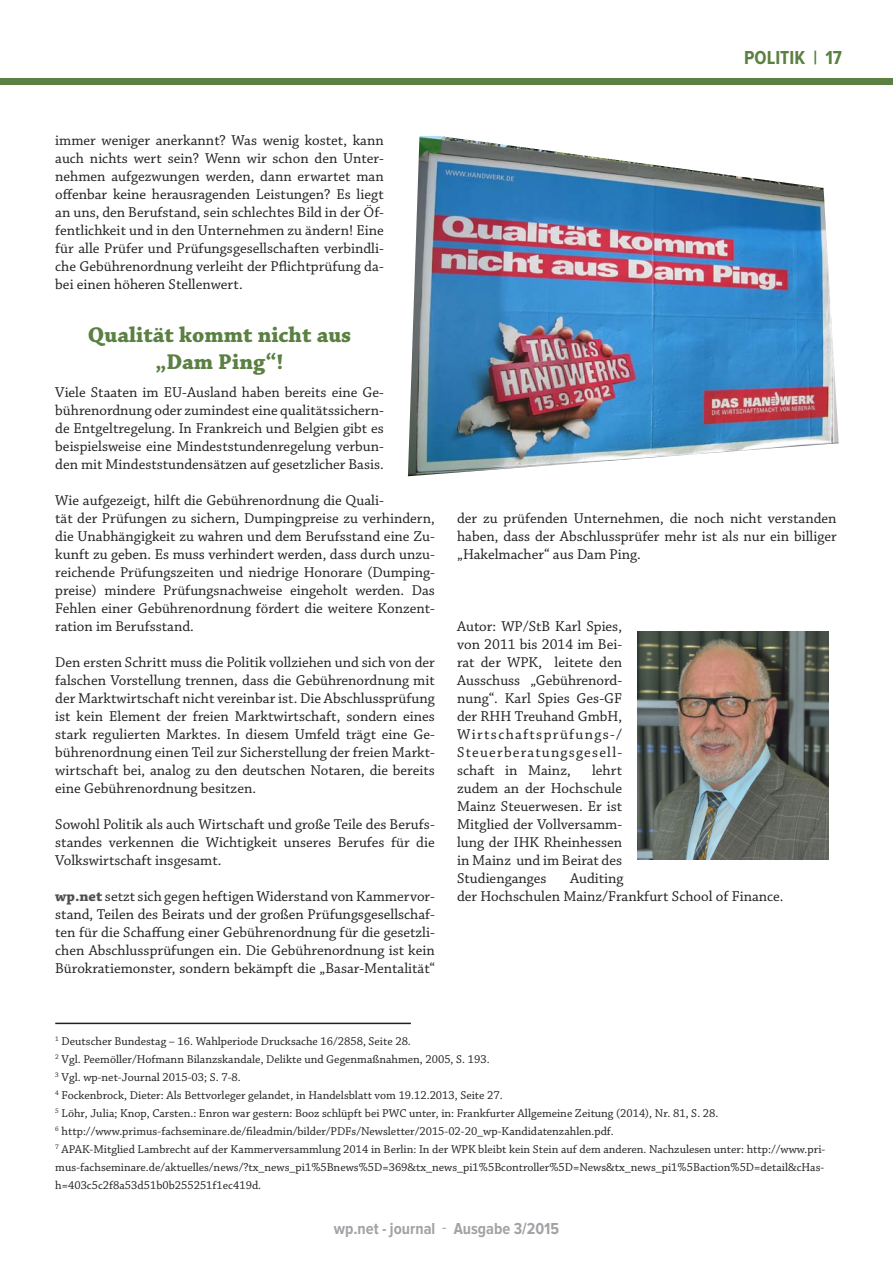
<style>
.page{position:relative;width:893px;height:1263px;background:#fff}
.page>*{position:absolute;margin:0;border:0;box-sizing:border-box;transform-origin:0 0}
.Headline_Ebene_3{font:700 22.5px/27px "Chaparral Pro";color:#5a8042;text-align:center}
.t1{font:700 19.5px "Proxima Nova Cond";color:#5a8042}
.t2{font:700 16.5px "Proxima Nova Cond";color:#a1a3a6}
.Fließtext{font:15px/18px "Chaparral Pro";color:#231f20;text-align:justify}
.Fließtext-2{font:12px/18px "Chaparral Pro";color:#231f20}
.s1{font-weight:700;color:#505052}
.s2{font-weight:400}
</style>
<div class="page">
<img style="left:408px;top:136px;width:431px;height:340px">
<img style="left:637px;top:631px;width:192px;height:228px">
<hr style="left:55px;top:1023px;width:356px;height:1px;background:#231f20">
<div style="left:0;top:79px;width:893px;height:6px;background:#5a8042"></div>
<h2 class="t1" style="left:744px;top:47px;width:99px">POLITIK | 17</h2>
<p class="Fließtext" style="left:55px;top:132px;width:330px">immer weniger anerkannt? Was wenig kostet, kann auch nichts wert sein? Wenn wir schon den Unter&shy;nehmen aufgezwungen werden, dann erwartet man offenbar keine herausragenden Leistungen? Es liegt an uns, den Berufstand, sein schlechtes Bild in der Öf&shy;fentlichkeit und in den Unternehmen zu ändern! Eine für alle Prüfer und Prüfungsgesellschaften verbindli&shy;che Gebührenordnung verleiht der Pflichtprüfung da&shy;bei einen höheren Stellenwert.</p>
<p class="Headline_Ebene_3" style="left:88px;top:323px;width:265px">Qualität kommt nicht aus „Dam Ping“!</p>
<p class="Fließtext" style="left:55px;top:384px;width:330px">Viele Staaten im EU-Ausland haben bereits eine Ge&shy;bührenordnung oder zumindest eine qualitätssichern&shy;de Entgeltregelung. In Frankreich und Belgien gibt es beispielsweise eine Mindeststundenregelung verbun&shy;den mit Mindeststundensätzen auf gesetzlicher Basis.</p>
<p class="Fließtext" style="left:55px;top:492px;width:381px;text-align:left">Wie aufgezeigt, hilft die Gebührenordnung die Quali-<br>tät der Prüfungen zu sichern, Dumpingpreise zu verhindern, die Unabhängigkeit zu wahren und dem Berufsstand eine Zu&shy;kunft zu geben. Es muss verhindert werden, dass durch unzu&shy;reichende Prüfungszeiten und niedrige Honorare (Dumping&shy;preise) mindere Prüfungsnachweise eingeholt werden. Das Fehlen einer Gebührenordnung fördert die weitere Konzent&shy;ration im Berufsstand.</p>
<p class="Fließtext" style="left:55px;top:654px;width:381px">Den ersten Schritt muss die Politik vollziehen und sich von der falschen Vorstellung trennen, dass die Gebührenordnung mit der Marktwirtschaft nicht vereinbar ist. Die Abschlussprüfung ist kein Element der freien Marktwirtschaft, sondern eines stark regulierten Marktes. In diesem Umfeld trägt eine Ge&shy;bührenordnung einen Teil zur Sicherstellung der freien Markt&shy;wirtschaft bei, analog zu den deutschen Notaren, die bereits eine Gebührenordnung besitzen.</p>
<p class="Fließtext" style="left:55px;top:816px;width:381px">Sowohl Politik als auch Wirtschaft und große Teile des Berufs&shy;standes verkennen die Wichtigkeit unseres Berufes für die Volkswirtschaft insgesamt.</p>
<p class="Fließtext" style="left:55px;top:888px;width:381px"><span class="s1">wp.net</span> setzt sich gegen heftigen Widerstand von Kammervor&shy;stand, Teilen des Beirats und der großen Prüfungsgesellschaf&shy;ten für die Schaffung einer Gebührenordnung für die gesetzli&shy;chen Abschlussprüfungen ein. Die Gebührenordnung ist kein Bürokratiemonster, sondern bekämpft die „Basar-Mentalität“</p>
<p class="Fließtext" style="left:457px;top:510px;width:381px">der zu prüfenden Unternehmen, die noch nicht verstanden haben, dass der Abschlussprüfer mehr ist als nur ein billiger „Hakelmacher“ aus Dam Ping.</p>
<p class="Fließtext" style="left:457px;top:618px;width:167px">Autor: WP/StB Karl Spies, von 2011 bis 2014 im Bei&shy;rat der WPK, leitete den Ausschuss „Gebührenord&shy;nung“. Karl Spies Ges-GF der RHH Treuhand GmbH, Wirtschaftsprüfungs-/ Steuerberatungsgesell&shy;schaft in Mainz,</p>
<p class="Fließtext" style="left:457px;top:762px;width:167px;text-indent:135px">lehrt zudem an der Hochschule Mainz Steuerwesen. Er ist Mitglied der Vollversamm&shy;lung der IHK Rheinhessen in Mainz und im Beirat des Studienganges</p>
<p class="Fließtext" style="left:457px;top:870px;width:328px;text-indent:113px">Auditing<br>der Hochschulen Mainz/Frankfurt School of Finance.</p>
<p class="Fließtext-2" style="left:55px;top:1033px;width:771px"><sup>1</sup> Deutscher Bundestag – 16. Wahlperiode Drucksache 16/2858, Seite 28.<br><sup>2</sup> Vgl. Peemöller/Hofmann Bilanzskandale, Delikte und Gegenmaßnahmen, 2005, S. 193.<br><sup>3</sup> Vgl. wp-net-Journal 2015-03; S. 7-8.<br><sup>4</sup> Fockenbrock, Dieter: Als Bettvorleger gelandet, in Handelsblatt vom 19.12.2013, Seite 27.<br><sup>5</sup> Löhr, Julia; Knop, Carsten.: Enron war gestern: Booz schlüpft bei PWC unter, in: Frankfurter Allgemeine Zeitung (2014), Nr. 81, S. 28.<br><sup>6</sup> http://www.primus-fachseminare.de/fileadmin/bilder/PDFs/Newsletter/2015-02-20_wp-Kandidatenzahlen.pdf.<br><sup>7</sup> APAK-Mitglied Lambrecht auf der Kammerversammlung 2014 in Berlin: In der WPK bleibt kein Stein auf dem anderen. Nachzulesen unter: http://www.pri&shy;mus-fachseminare.de/aktuelles/news/?tx_news_pi1%5Bnews%5D=369&amp;tx_news_pi1%5Bcontroller%5D=News&amp;tx_news_pi1%5Baction%5D=detail&amp;cHas&shy;h=403c5c2f8a53d51b0b255251f1ec419d.</p>
<p class="t2" style="left:334px;top:1219px;width:227px">wp.net - journal <span class="s2">-</span> Ausgabe 3/2015</p>
</div>
